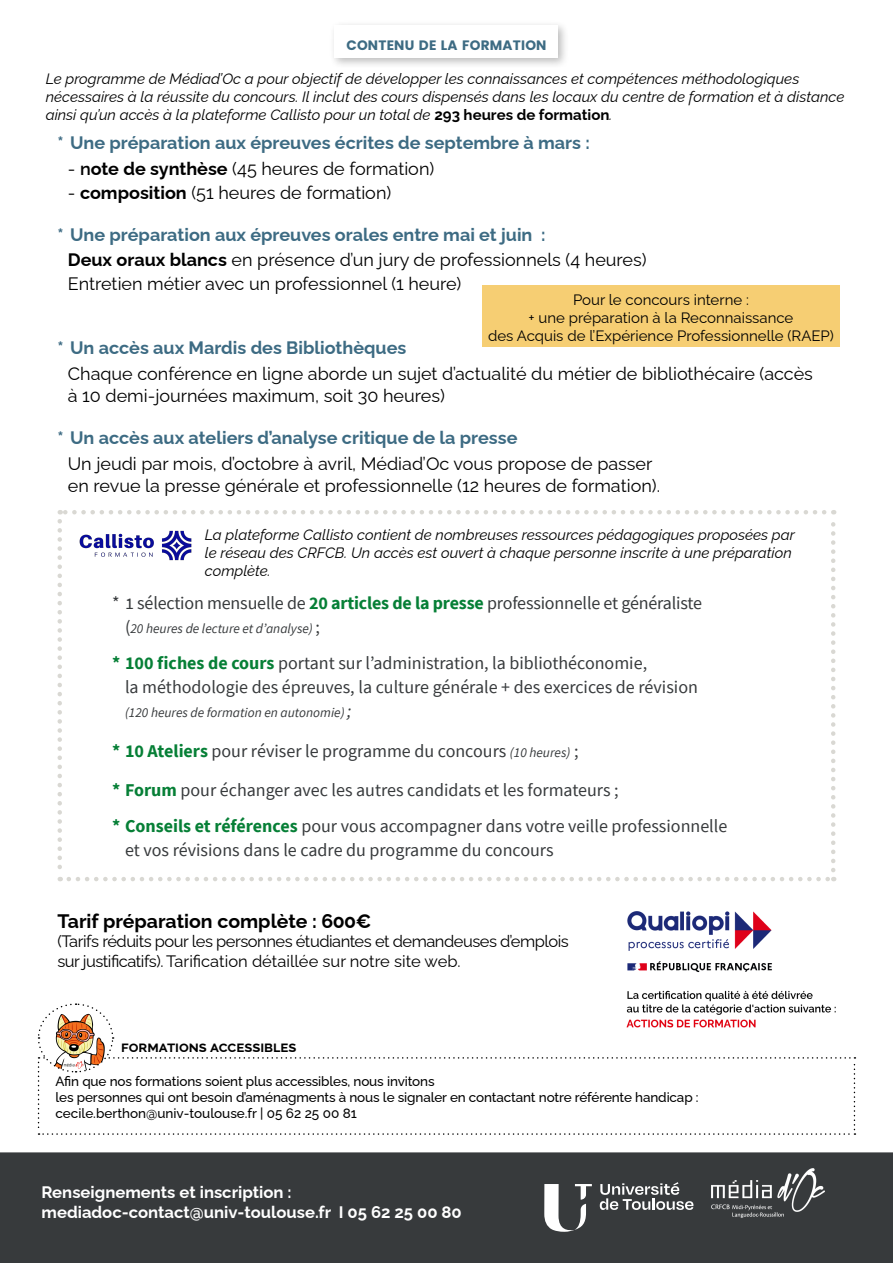
<style>
.page{position:relative;width:893px;height:1263px;background:#fff}
.page>*{position:absolute;margin:0;border:0;box-sizing:border-box;transform-origin:0 0}
.t1{font:700 19.5px "Raleway";color:#000}
.t2{font:18px/24px "Source Sans Pro";color:#373a3c}
.t3{font:18px/21.6px "Raleway";color:#000}
.t4{font:700 18px "Raleway";color:#3d6b83}
.t5{font:700 16.65px/20px "Raleway";color:#fff}
.t6{font:16.5px/19.8px "Raleway";letter-spacing:-.03em;color:#000}
.t7{font:italic 15px/18px "Raleway";color:#000}
.t8{font:15px/18px "Raleway";color:#000;text-align:center}
.t9{font:700 15px "Raleway";color:#000}
.t10{font:700 13.65px "Poppins";letter-spacing:.015em;color:#3d6b83}
.t11{font:500 13.5px/16.2px "Raleway";letter-spacing:-.01em;color:#000}
.t12{font:italic 13.5px "Source Sans Pro";color:#373a3c}
.s1{font-weight:700;font-style:normal}
.s2{font-weight:600}
.s3{font-weight:700}
.s4{font-weight:700;color:#067f36}
.s5{font-style:normal;font-size:18px}
.s6{font-size:18px}
.s7{font-style:italic;font-size:13.5px}
</style>
<div class="page">
<div style="left:329px;top:20px;width:241px;height:49px;background:#000;opacity:.27"></div>
<div style="left:335px;top:26px;width:223px;height:32px;background:#fff"></div>
<div style="left:0;top:1152px;width:893px;height:111px;background:#373a3c"></div>
<svg style="left:37px;top:1003px;width:818px;height:132px"></svg>
<img style="left:693px;top:1152px;width:150px;height:90px">
<img style="left:608px;top:911px;width:247px;height:125px">
<svg style="left:600px;top:1182px;width:93px;height:28px;background:#707274"></svg>
<svg style="left:544px;top:1184px;width:48px;height:48px"></svg>
<div style="left:482px;top:285px;width:358px;height:61px;background:#f6ce73"></div>
<svg style="left:57px;top:521px;width:5px;height:360px"></svg>
<svg style="left:69px;top:877px;width:765px;height:4px"></svg>
<svg style="left:831px;top:510px;width:4px;height:360px"></svg>
<svg style="left:60px;top:510px;width:764px;height:4px"></svg>
<img style="left:79px;top:530px;width:113px;height:31px">
<p class="t10" style="left:346px;top:38px;width:202px">CONTENU DE LA FORMATION</p>
<p class="t7" style="left:46px;top:69px;width:800px">Le programme de Médiad’Oc a pour objectif de développer les connaissances et compétences méthodologiques nécessaires à la réussite du concours. Il inclut des cours dispensés dans les locaux du centre de formation et à distance ainsi qu’un accès à la plateforme Callisto pour un total de <span class="s1">293 heures de formation</span>.</p>
<p class="t4" style="left:57px;top:129px;width:534px">* Une préparation aux épreuves écrites de septembre à mars :</p>
<p class="t3" style="left:68px;top:156px;width:368px">- <span class="s2">n</span><span class="s3">ote de synthèse</span> (45 heures de formation)</p>
<p class="t3" style="left:68px;top:180px;width:325px">- <span class="s3">composition</span> (51 heures de formation)</p>
<p class="t4" style="left:57px;top:220px;width:490px">* Une préparation aux épreuves orales entre mai et juin :</p>
<p class="t3" style="left:68px;top:246px;width:580px;line-height:24px"><span class="s3">Deux oraux blancs</span> en présence d’un jury de professionnels (4 heures)<br>Entretien métier avec un professionnel (1 heure)</p>
<p class="t8" style="left:488px;top:289px;width:347px">Pour le concours interne :<br>+ une préparation à la Reconnaissance<br>des Acquis de l’Expérience Professionnelle (RAEP)</p>
<p class="t4" style="left:57px;top:333px;width:350px">* Un accès aux Mardis des Bibliothèques</p>
<p class="t3" style="left:68px;top:361px;width:747px">Chaque conférence en ligne aborde un sujet d’actualité du métier de bibliothécaire (accès à 10 demi-journées maximum, soit 30 heures)</p>
<p class="t4" style="left:57px;top:423px;width:461px">* Un accès aux ateliers d’analyse critique de la presse</p>
<p class="t3" style="left:68px;top:451px;width:594px">Un jeudi par mois, d’octobre à avril, Médiad’Oc vous propose de passer en revue la presse générale et professionnelle (12 heures de formation).</p>
<p class="t7" style="left:205px;top:524px;width:592px">La plateforme Callisto contient de nombreuses ressources pédagogiques proposées par le réseau des CRFCB. Un accès est ouvert à chaque personne inscrite à une préparation complète.</p>
<p class="t2" style="left:112px;top:591px;width:591px">* 1 sélection mensuelle de <span class="s4">20 articles de la presse</span> professionnelle et généraliste</p>
<p class="t12" style="left:125px;top:620px;width:196px"><span class="s5">(</span>20 heures de lecture et d’analyse) <span class="s5">;</span></p>
<p class="t2" style="left:125px;top:651px;width:574px;text-indent:-13px"><span class="s4">* 100 fiches de cours</span> portant sur l’administration, la bibliothéconomie,<br>la méthodologie des épreuves, la culture générale + des exercices de révision</p>
<p class="t12" style="left:125px;top:704px;width:228px">(120 heures de formation en autonomie) <span class="s6">;</span></p>
<p class="t2" style="left:112px;top:732px;width:508px;line-height:38.8px"><span class="s4">* 10 Ateliers</span> pour réviser le programme du concours <span class="s7">(10 heures)</span> ;<br><span class="s4">* Forum</span> pour échanger avec les autres candidats et les formateurs ;</p>
<p class="t2" style="left:125px;top:813px;width:604px;text-indent:-13px"><span class="s4">* Conseils et références</span> pour vous accompagner dans votre veille professionnelle et vos révisions dans le cadre du programme du concours</p>
<p class="t1" style="left:57px;top:905px;width:315px">Tarif préparation complète : 600€</p>
<p class="t6" style="left:57px;top:930px;width:513px">(Tarifs réduits pour les personnes étudiantes et demandeuses d’emplois sur justificatifs). Tarification détaillée sur notre site web.</p>
<p class="t9" style="left:121px;top:1034px;width:177px">formations accessibles</p>
<p class="t11" style="left:55px;top:1071px;width:645px">Afin que nos formations soient plus accessibles, nous invitons<br>les personnes qui ont besoin d’aménagments à nous le signaler en contactant notre référente handicap : cecile.berthon@univ-toulouse.fr | 05 62 25 00 81</p>
<p class="t5" style="left:42px;top:1180px;width:422px">Renseignements et inscription : mediadoc-contact@univ-toulouse.fr I 05 62 25 00 80</p>
</div>
